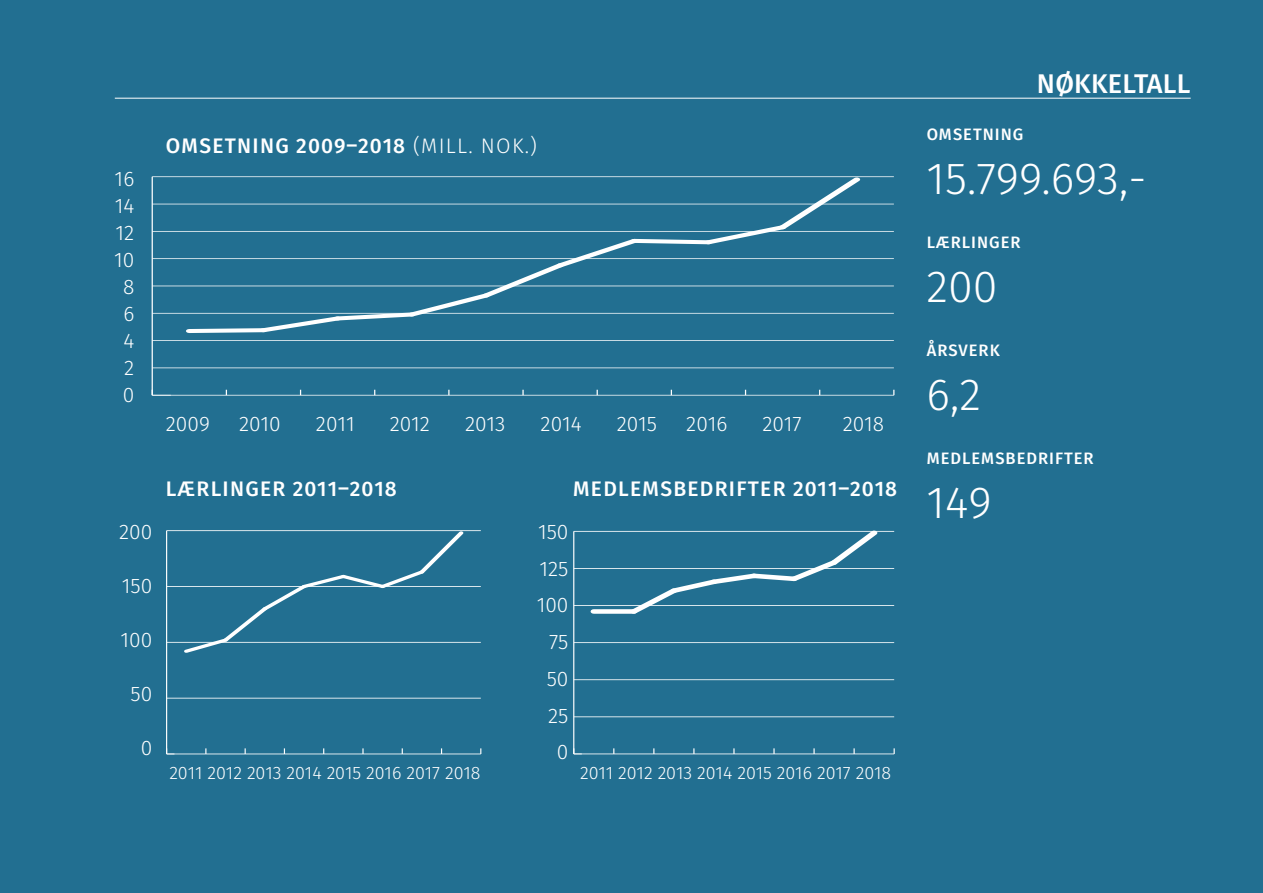
<style>
.page{position:relative;width:1263px;height:893px;background:#226f91}
.page>*{position:absolute;margin:0;border:0;box-sizing:border-box;transform-origin:0 0}
.t1{font:300 45px "Fira Sans";color:#fff}
.t2{font:500 27px "Fira Sans";letter-spacing:.01em;color:#fff}
.t3{font:300 21px "Fira Sans";color:#fff}
.t4{font:500 21px "Fira Sans";letter-spacing:.06em;color:#fff}
.t5{font:300 18px "Fira Sans";color:#fff}
.t6{font:500 16.5px "Fira Sans";letter-spacing:.06em;color:#fff}
.s1{font-weight:300}
</style>
<div class="page">
<hr style="left:115px;top:98px;width:1076px;height:1px;background:#fff">
<hr style="left:152px;top:395px;width:742px;height:1px;background:#fff">
<hr style="left:152px;top:177px;width:1px;height:218px;background:#fff">
<svg style="left:152px;top:394px;width:19px;height:2px"></svg>
<hr style="left:152px;top:368px;width:742px;height:1px;background:#fff">
<hr style="left:152px;top:340px;width:742px;height:1px;background:#fff">
<hr style="left:152px;top:313px;width:742px;height:1px;background:#fff">
<hr style="left:152px;top:286px;width:742px;height:1px;background:#fff">
<hr style="left:152px;top:258px;width:742px;height:1px;background:#fff">
<hr style="left:152px;top:231px;width:742px;height:1px;background:#fff">
<hr style="left:152px;top:204px;width:742px;height:1px;background:#fff">
<hr style="left:152px;top:176px;width:742px;height:1px;background:#fff">
<svg style="left:182px;top:176px;width:684px;height:157px"></svg>
<hr style="left:574px;top:754px;width:320px;height:1px;background:#fff">
<hr style="left:573px;top:531px;width:1px;height:223px;background:#fff">
<svg style="left:573px;top:748px;width:9px;height:7px"></svg>
<hr style="left:574px;top:716px;width:320px;height:1px;background:#fff">
<hr style="left:574px;top:679px;width:320px;height:1px;background:#fff">
<hr style="left:574px;top:642px;width:320px;height:1px;background:#fff">
<hr style="left:574px;top:605px;width:320px;height:1px;background:#fff">
<hr style="left:574px;top:568px;width:320px;height:1px;background:#fff">
<hr style="left:574px;top:531px;width:320px;height:1px;background:#fff">
<div style="left:594px;top:609px;width:40px;height:5px;background:#fff"></div>
<svg style="left:625px;top:530px;width:258px;height:84px"></svg>
<hr style="left:167px;top:754px;width:314px;height:1px;background:#fff">
<hr style="left:166px;top:531px;width:1px;height:223px;background:#fff">
<svg style="left:166px;top:748px;width:8px;height:7px"></svg>
<hr style="left:167px;top:698px;width:314px;height:1px;background:#fff">
<hr style="left:167px;top:642px;width:314px;height:1px;background:#fff">
<hr style="left:167px;top:586px;width:314px;height:1px;background:#fff">
<hr style="left:167px;top:530px;width:314px;height:1px;background:#fff">
<svg style="left:180px;top:530px;width:287px;height:123px"></svg>
<p class="t3" style="left:115px;top:164px;width:21px">16</p>
<p class="t3" style="left:115px;top:191px;width:21px">14</p>
<p class="t3" style="left:116px;top:218px;width:20px">12</p>
<p class="t3" style="left:114px;top:245px;width:22px">10</p>
<p class="t3" style="left:123px;top:272px;width:13px">8</p>
<p class="t3" style="left:123px;top:299px;width:13px">6</p>
<p class="t3" style="left:123px;top:326px;width:12px">4</p>
<p class="t3" style="left:124px;top:353px;width:12px">2</p>
<p class="t3" style="left:123px;top:380px;width:13px">0</p>
<p class="t4" style="left:166px;top:131px;width:373px">OMSETNING 2009–2018 <span class="s1">(MILL. NOK.)</span></p>
<p class="t3" style="left:166px;top:409px;width:46px">2009</p>
<p class="t3" style="left:239px;top:409px;width:43px">2010</p>
<p class="t3" style="left:316px;top:409px;width:40px">2011</p>
<p class="t3" style="left:390px;top:409px;width:42px">2012</p>
<p class="t3" style="left:465px;top:409px;width:42px">2013</p>
<p class="t3" style="left:541px;top:409px;width:42px">2014</p>
<p class="t3" style="left:617px;top:409px;width:42px">2015</p>
<p class="t3" style="left:686px;top:409px;width:43px">2016</p>
<p class="t3" style="left:762px;top:409px;width:41px">2017</p>
<p class="t3" style="left:843px;top:409px;width:43px">2018</p>
<p class="t3" style="left:119px;top:517px;width:35px">200</p>
<p class="t3" style="left:122px;top:571px;width:32px">150</p>
<p class="t3" style="left:121px;top:625px;width:33px">100</p>
<p class="t3" style="left:131px;top:679px;width:23px">50</p>
<p class="t3" style="left:141px;top:733px;width:13px">0</p>
<p class="t4" style="left:166px;top:474px;width:232px">LÆRLINGER 2011–2018</p>
<p class="t4" style="left:573px;top:474px;width:326px">MEDLEMSBEDRIFTER 2011–2018</p>
<p class="t3" style="left:538px;top:517px;width:32px">150</p>
<p class="t3" style="left:539px;top:554px;width:30px">125</p>
<p class="t3" style="left:537px;top:590px;width:33px">100</p>
<p class="t3" style="left:549px;top:627px;width:21px">75</p>
<p class="t3" style="left:547px;top:664px;width:23px">50</p>
<p class="t3" style="left:548px;top:701px;width:22px">25</p>
<p class="t3" style="left:557px;top:737px;width:13px">0</p>
<p class="t5" style="left:169px;top:760px;width:313px">2011 2012 2013 2014 2015 2016 2017 2018</p>
<p class="t5" style="left:580px;top:760px;width:313px">2011 2012 2013 2014 2015 2016 2017 2018</p>
<p class="t2" style="left:1037px;top:64px;width:155px">NØKKELTALL</p>
<p class="t6" style="left:927px;top:123px;width:98px">OMSETNING</p>
<p class="t1" style="left:927px;top:147px;width:221px">15.799.693,-</p>
<p class="t6" style="left:927px;top:231px;width:95px">LÆRLINGER</p>
<p class="t1" style="left:927px;top:255px;width:73px">200</p>
<p class="t6" style="left:927px;top:339px;width:75px">ÅRSVERK</p>
<p class="t1" style="left:927px;top:363px;width:56px">6,2</p>
<p class="t6" style="left:927px;top:447px;width:168px">MEDLEMSBEDRIFTER</p>
<p class="t1" style="left:927px;top:471px;width:67px">149</p>
</div>
